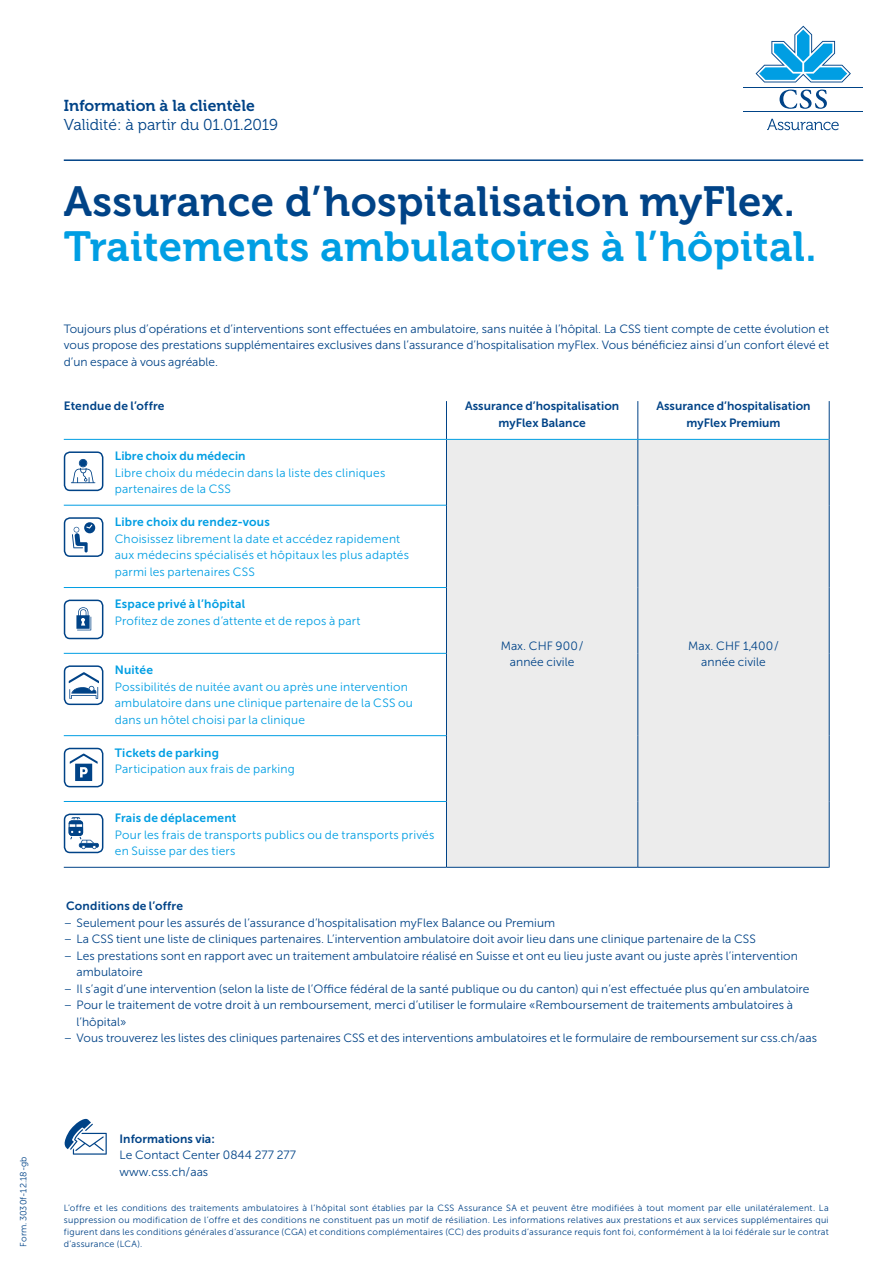
<style>
.page{position:relative;width:893px;height:1263px;background:#fff}
.page>*{position:absolute;margin:0;border:0;box-sizing:border-box;transform-origin:0 0}
.t1{font:42px "Museo 700";letter-spacing:.01em;color:#009ee3}
.t2{font:42px "Museo 700";letter-spacing:.01em;color:#004387}
.t3{font:15.75px "Museo 300";letter-spacing:.005em;color:#004387}
.t4{font:15.75px "Museo 700";letter-spacing:.005em;color:#004387}
.t5{font:12px/16.5px "Museo Sans 300";letter-spacing:.005em;color:#004387}
.t6{font:12px/16.5px "Museo Sans 300";letter-spacing:.015em;color:#009ee3}
.t7{font:12px/16.5px "Museo Sans 700";letter-spacing:.005em;color:#004387;text-align:center}
.t8{font:12px "Museo Sans 700";letter-spacing:.015em;color:#009ee3}
.t9{font:9px/12px "Museo Sans 300";letter-spacing:.03em;color:#004387;text-align:justify}
.t10{font:9px "Museo Sans 300";color:#004387}
</style>
<div class="page">
<hr style="left:64px;top:159px;width:799px;height:2px;background:#004387">
<hr style="left:744px;top:111px;width:119px;height:1px;background:#004387">
<hr style="left:744px;top:87px;width:119px;height:1px;background:#004387">
<svg style="left:756px;top:26px;width:95px;height:56px"></svg>
<svg style="left:779px;top:90px;width:48px;height:19px"></svg>
<svg style="left:767px;top:119px;width:72px;height:11px"></svg>
<svg style="left:447px;top:401px;width:382px;height:38px"></svg>
<div style="left:447px;top:440px;width:382px;height:427px;background:#ececec"></div>
<hr style="left:446px;top:401px;width:1px;height:38px;background:#004387">
<hr style="left:637px;top:401px;width:1px;height:38px;background:#004387">
<hr style="left:829px;top:401px;width:1px;height:38px;background:#004387">
<hr style="left:446px;top:440px;width:1px;height:65px;background:#004387">
<hr style="left:446px;top:505px;width:1px;height:82px;background:#004387">
<hr style="left:446px;top:587px;width:1px;height:66px;background:#004387">
<hr style="left:446px;top:653px;width:1px;height:83px;background:#004387">
<hr style="left:446px;top:736px;width:1px;height:65px;background:#004387">
<hr style="left:446px;top:801px;width:1px;height:66px;background:#004387">
<hr style="left:637px;top:440px;width:1px;height:65px;background:#004387">
<hr style="left:829px;top:439px;width:1px;height:66px;background:#004387">
<hr style="left:637px;top:505px;width:1px;height:82px;background:#004387">
<hr style="left:829px;top:505px;width:1px;height:82px;background:#004387">
<hr style="left:637px;top:587px;width:1px;height:66px;background:#004387">
<hr style="left:829px;top:587px;width:1px;height:66px;background:#004387">
<hr style="left:637px;top:653px;width:1px;height:83px;background:#004387">
<hr style="left:829px;top:653px;width:1px;height:83px;background:#004387">
<hr style="left:637px;top:736px;width:1px;height:65px;background:#004387">
<hr style="left:829px;top:736px;width:1px;height:65px;background:#004387">
<hr style="left:637px;top:801px;width:1px;height:66px;background:#004387">
<hr style="left:829px;top:801px;width:1px;height:66px;background:#004387">
<hr style="left:64px;top:587px;width:382px;height:1px;background:#009ee3">
<hr style="left:64px;top:653px;width:382px;height:1px;background:#009ee3">
<hr style="left:64px;top:735px;width:382px;height:1px;background:#009ee3">
<hr style="left:64px;top:801px;width:382px;height:1px;background:#009ee3">
<hr style="left:64px;top:505px;width:382px;height:1px;background:#009ee3">
<hr style="left:64px;top:439px;width:382px;height:1px;background:#009ee3">
<hr style="left:446px;top:439px;width:192px;height:1px;background:#009ee3">
<hr style="left:638px;top:439px;width:191px;height:1px;background:#009ee3">
<hr style="left:446px;top:867px;width:192px;height:1px;background:#004387">
<hr style="left:638px;top:867px;width:191px;height:1px;background:#004387">
<hr style="left:64px;top:867px;width:382px;height:1px;background:#004387">
<div style="left:64px;top:451px;width:39px;height:40px;border:2px solid #004387;border-radius:5px"></div>
<svg style="left:71px;top:459px;width:24px;height:24px"></svg>
<div style="left:64px;top:517px;width:39px;height:40px;border:2px solid #004387;border-radius:5px"></div>
<svg style="left:72px;top:522px;width:23px;height:30px"></svg>
<div style="left:64px;top:600px;width:39px;height:39px;border:2px solid #004387;border-radius:5px"></div>
<svg style="left:76px;top:607px;width:15px;height:23px"></svg>
<div style="left:64px;top:665px;width:39px;height:40px;border:2px solid #004387;border-radius:5px"></div>
<svg style="left:69px;top:672px;width:29px;height:26px"></svg>
<div style="left:64px;top:748px;width:39px;height:39px;border:2px solid #004387;border-radius:5px"></div>
<div style="left:75px;top:764px;width:17px;height:17px;background:#004387"></div>
<svg style="left:70px;top:754px;width:28px;height:23px"></svg>
<div style="left:64px;top:813px;width:39px;height:40px;border:2px solid #004387;border-radius:5px"></div>
<svg style="left:68px;top:817px;width:31px;height:32px"></svg>
<svg style="left:64px;top:1119px;width:43px;height:36px"></svg>
<h2 class="t4" style="left:64px;top:97px;width:193px">Information à la clientèle</h2>
<h2 class="t3" style="left:64px;top:116px;width:216px">Validité: à partir du 01.01.2019</h2>
<h1 class="t2" style="left:64px;top:178px;width:733px">Assurance d’hospitalisation myFlex.</h1>
<h1 class="t1" style="left:64px;top:223px;width:754px">Traitements ambulatoires à l’hôpital.</h1>
<p class="t5" style="left:64px;top:320px;width:767px;text-align:justify">Toujours plus d’opérations et d’interventions sont effectuées en ambulatoire, sans nuitée à l’hôpital. La CSS tient compte de cette évolution et vous propose des prestations supplémentaires exclusives dans l’assurance d’hospitalisation myFlex. Vous bénéficiez ainsi d’un confort élevé et d’un espace à vous agréable.</p>
<p class="t7" style="left:64px;top:398px;width:102px">Etendue de l’offre</p>
<p class="t7" style="left:465px;top:398px;width:156px">Assurance d’hospitalisation myFlex Balance</p>
<p class="t7" style="left:656px;top:398px;width:156px">Assurance d’hospitalisation myFlex Premium</p>
<p class="t8" style="left:115px;top:449px;width:132px">Libre choix du médecin</p>
<p class="t6" style="left:115px;top:464px;width:272px">Libre choix du médecin dans la liste des cliniques partenaires de la CSS</p>
<p class="t8" style="left:115px;top:515px;width:157px">Libre choix du rendez-vous</p>
<p class="t6" style="left:115px;top:530px;width:296px">Choisissez librement la date et accédez rapidement aux médecins spécialisés et hôpitaux les plus adaptés parmi les partenaires CSS</p>
<p class="t8" style="left:115px;top:598px;width:132px">Espace privé à l’hôpital</p>
<p class="t6" style="left:115px;top:613px;width:247px">Profitez de zones d’attente et de repos à part</p>
<p class="t8" style="left:115px;top:663px;width:40px">Nuitée</p>
<p class="t6" style="left:115px;top:678px;width:300px">Possibilités de nuitée avant ou après une intervention ambulatoire dans une clinique partenaire de la CSS ou dans un hôtel choisi par la clinique</p>
<p class="t8" style="left:115px;top:746px;width:106px">Tickets de parking</p>
<p class="t6" style="left:115px;top:761px;width:182px">Participation aux frais de parking</p>
<p class="t8" style="left:115px;top:811px;width:123px">Frais de déplacement</p>
<p class="t6" style="left:115px;top:826px;width:321px">Pour les frais de transports publics ou de transports privés en Suisse par des tiers</p>
<p class="t5" style="left:501px;top:637px;width:84px;text-align:center">Max. CHF 900/ année civile</p>
<p class="t5" style="left:688px;top:637px;width:92px;text-align:center">Max. CHF 1,400/ année civile</p>
<p class="t7" style="left:66px;top:898px;width:118px">Conditions de l’offre</p>
<p class="t5" style="left:64px;top:914px;width:493px">– Seulement pour les assurés de l’assurance d’hospitalisation myFlex Balance ou Premium</p>
<p class="t5" style="left:64px;top:931px;width:694px">– La CSS tient une liste de cliniques partenaires. L’intervention ambulatoire doit avoir lieu dans une clinique partenaire de la CSS</p>
<p class="t5" style="left:77px;top:947px;width:723px;text-indent:-13px">– Les prestations sont en rapport avec un traitement ambulatoire réalisé en Suisse et ont eu lieu juste avant ou juste après l’intervention ambulatoire</p>
<p class="t5" style="left:64px;top:980px;width:747px">– Il s’agit d’une intervention (selon la liste de l’Office fédéral de la santé publique ou du canton) qui n’est effectuée plus qu’en ambulatoire</p>
<p class="t5" style="left:77px;top:997px;width:718px;text-indent:-13px">– Pour le traitement de votre droit à un remboursement, merci d’utiliser le formulaire «Remboursement de traitements ambulatoires à l’hôpital»</p>
<p class="t5" style="left:64px;top:1030px;width:755px">– Vous trouverez les listes des cliniques partenaires CSS et des interventions ambulatoires et le formulaire de remboursement sur css.ch/aas</p>
<p class="t10" style="left:18px;top:1246px;width:92px;rotate:-90deg">Form. 3030f-12.18-gb</p>
<p class="t7" style="left:119px;top:1130px;width:97px">Informations via:</p>
<p class="t5" style="left:119px;top:1147px;width:178px">Le Contact Center 0844 277 277 www.css.ch/aas</p>
<p class="t9" style="left:64px;top:1201px;width:766px">L’offre et les conditions des traitements ambulatoires à l’hôpital sont établies par la CSS Assurance SA et peuvent être modifiées à tout moment par elle unilatéralement. La suppression ou modification de l’offre et des conditions ne constituent pas un motif de résiliation. Les informations relatives aux prestations et aux services supplémentaires qui figurent dans les conditions générales d’assurance (CGA) et conditions complémentaires (CC) des produits d’assurance requis font foi, conformément à la loi fédérale sur le contrat</p>
<p class="t9" style="left:64px;top:1237px;width:80px">d’assurance (LCA).</p>
</div>
